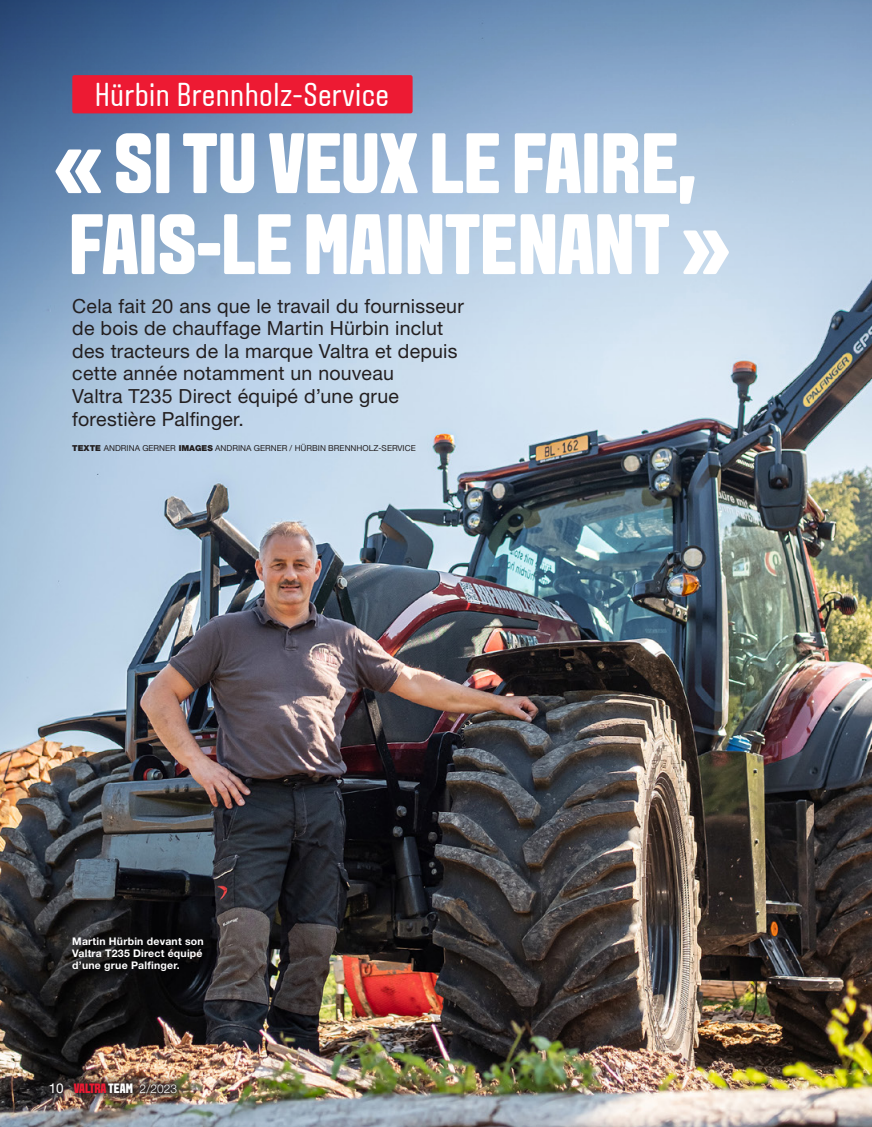
<style>
.page{position:relative;width:872px;height:1127px;background:#fff}
.page>*{position:absolute;margin:0;border:0;box-sizing:border-box;transform-origin:0 0}
.t1{font:700 85.5px/81px "VALTRA Aveny T 2020 Extra";letter-spacing:-.005em;color:#fff}
.t2{font:33px "VALTRA Aveny T 2020 Regular";letter-spacing:.01em;color:#fff}
.t3{font:19.5px/22.5px "Helvetica Neue LT Std";letter-spacing:.01em;color:#231f20}
.t4{font:700 13.5px "VALTRA Aveny T 2020 Extra";letter-spacing:-.01em;color:#ed1a33}
.t5{font:700 10.5px/12px "Helvetica Neue LT Std";letter-spacing:.02em;color:#fff;text-align:justify}
.t6{font:8.25px "Helvetica Neue LT Std";color:#231f20}
.s1{font-weight:900}
.s2{font-family:"Helvetica Neue LT Std";font-weight:400;color:#fff}
.s3{color:#fff}
.s4{font-family:"Helvetica Neue LT Std";font-weight:300;font-size:12px;color:#fff}
</style>
<div class="page">
<img style="left:0;top:428px;width:872px;height:699px">
<img style="left:0;top:0;width:872px;height:428px">
<img style="left:41px;top:1074px;width:144px;height:28px">
<div style="left:72px;top:75px;width:340px;height:38px;background:#ed1a33;border-radius:2px"></div>
<h2 class="t2" style="left:95px;top:73px;width:296px">Hürbin Brennholz-Service</h2>
<h1 class="t1" style="left:54px;top:122px;width:677px">« SI TU VEUX LE FAIRE,<br>FAIS-LE MAINTENANT »</h1>
<p class="t3" style="left:72px;top:294px;width:393px">Cela fait 20 ans que le travail du fournisseur de bois de chauffage Martin Hürbin inclut des tracteurs de la marque Valtra et depuis cette année notamment un nouveau<br>Valtra T235 Direct équipé d’une grue forestière Palfinger.</p>
<p class="t6" style="left:72px;top:443px;width:345px"><span class="s1">TEXTE</span> ANDRINA GERNER <span class="s1">IMAGES</span> ANDRINA GERNER / HÜRBIN BRENNHOLZ-SERVICE</p>
<p class="t5" style="left:72px;top:935px;width:133px">Martin Hürbin devant son Valtra T235 Direct équipé d’une grue Palfinger.</p>
<p class="t4" style="left:49px;top:1079px;width:130px"><span class="s2">10</span> VALTRA <span class="s3">TEAM</span> <span class="s4">2/2023</span></p>
</div>
